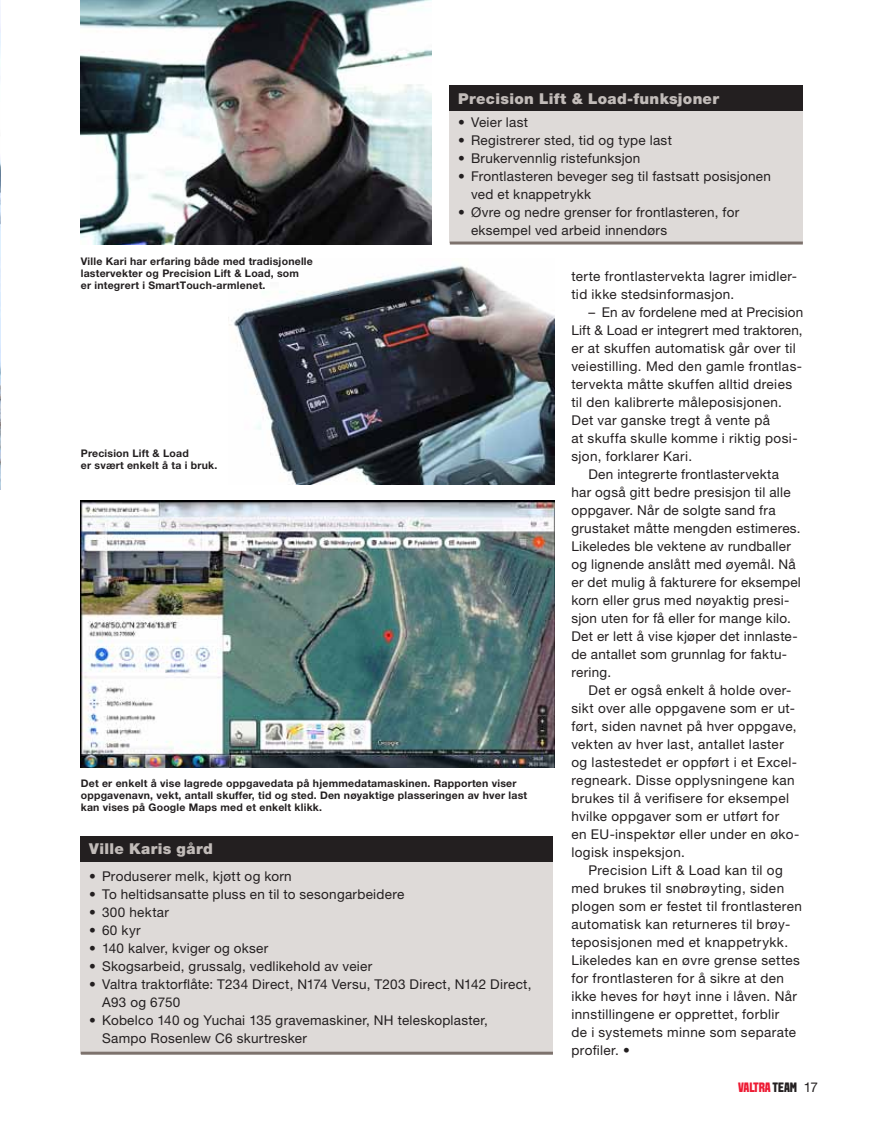
<style>
.page{position:relative;width:872px;height:1127px;background:#fff}
.page>*{position:absolute;margin:0;border:0;box-sizing:border-box;transform-origin:0 0}
.t1{font:900 15px "Helvetica Neue LT Std";letter-spacing:.02em;color:#c2bcb9}
.t2{font:13.5px/18px "Helvetica Neue LT Std";letter-spacing:.02em;color:#231f20}
.t3{font:800 13.5px "VALTRA Aveny T";letter-spacing:-.01em;color:#ed1a33}
.t4{font:700 10.5px/12px "Helvetica Neue LT Std";letter-spacing:.02em;color:#231f20}
.s1{color:#231f20}
.s2{font-family:"Helvetica Neue LT Std";font-weight:400;color:#231f20}
</style>
<div class="page">
<img style="left:0;top:0;width:1px;height:489px">
<div style="left:450px;top:86px;width:353px;height:25px;background:#231f20"></div>
<div style="left:450px;top:111px;width:353px;height:132px;background:#dedad8"></div>
<hr style="left:450px;top:241px;width:353px;height:3px;background:#7d726d">
<div style="left:81px;top:836px;width:472px;height:26px;background:#231f20"></div>
<div style="left:81px;top:862px;width:472px;height:191px;background:#dedad8"></div>
<hr style="left:81px;top:1051px;width:472px;height:3px;background:#7d726d">
<img style="left:81px;top:501px;width:473px;height:266px">
<img style="left:229px;top:265px;width:325px;height:220px">
<img style="left:81px;top:0;width:351px;height:244px">
<p class="t1" style="left:458px;top:89px;width:262px">Precision Lift &amp; Load-funksjoner</p>
<p class="t2" style="left:458px;top:113px;width:71px">• Veier last</p>
<p class="t2" style="left:458px;top:131px;width:215px">• Registrerer sted, tid og type last</p>
<p class="t2" style="left:458px;top:149px;width:184px">• Brukervennlig ristefunksjon</p>
<p class="t2" style="left:471px;top:167px;width:301px;text-indent:-13px">• Frontlasteren beveger seg til fastsatt posisjonen ved et knappetrykk</p>
<p class="t2" style="left:471px;top:203px;width:270px;text-indent:-13px">• Øvre og nedre grenser for frontlasteren, for eksempel ved arbeid innendørs</p>
<p class="t4" style="left:81px;top:255px;width:233px">Ville Kari har erfaring både med tradisjonelle lastervekter og Precision Lift &amp; Load, som<br>er integrert i SmartTouch-armlenet.</p>
<p class="t4" style="left:81px;top:447px;width:138px">Precision Lift &amp; Load<br>er svært enkelt å ta i bruk.</p>
<p class="t4" style="left:81px;top:777px;width:448px">Det er enkelt å vise lagrede oppgavedata på hjemmedatamaskinen. Rapporten viser oppgavenavn, vekt, antall skuffer, tid og sted. Den nøyaktige plasseringen av hver last kan vises på Google Maps med et enkelt klikk.</p>
<p class="t1" style="left:89px;top:840px;width:125px">Ville Karis gård</p>
<p class="t2" style="left:89px;top:866px;width:204px">• Produserer melk, kjøtt og korn</p>
<p class="t2" style="left:89px;top:884px;width:316px">• To heltidsansatte pluss en til to sesongarbeidere</p>
<p class="t2" style="left:89px;top:902px;width:81px">• 300 hektar</p>
<p class="t2" style="left:89px;top:920px;width:53px">• 60 kyr</p>
<p class="t2" style="left:89px;top:938px;width:180px">• 140 kalver, kviger og okser</p>
<p class="t2" style="left:89px;top:956px;width:284px">• Skogsarbeid, grussalg, vedlikehold av veier</p>
<p class="t2" style="left:102px;top:974px;width:431px;text-indent:-13px">• Valtra traktorflåte: T234 Direct, N174 Versu, T203 Direct, N142 Direct,<br>A93 og 6750</p>
<p class="t2" style="left:102px;top:1010px;width:387px;text-indent:-13px">• Kobelco 140 og Yuchai 135 gravemaskiner, NH teleskoplaster,<br>Sampo Rosenlew C6 skurtresker</p>
<p class="t2" style="left:571px;top:267px;width:227px">terte frontlastervekta lagrer imidler&shy;tid ikke stedsinformasjon.</p>
<p class="t2" style="left:588px;top:303px;width:216px">– En av fordelene med at Precision</p>
<p class="t2" style="left:571px;top:321px;width:233px">Lift &amp; Load er integrert med traktoren,</p>
<p class="t2" style="left:571px;top:339px;width:226px">er at skuffen automatisk går over til</p>
<p class="t2" style="left:571px;top:357px;width:232px">veiestilling. Med den gamle frontlas-</p>
<p class="t2" style="left:571px;top:375px;width:222px">tervekta måtte skuffen alltid dreies</p>
<p class="t2" style="left:571px;top:393px;width:212px">til den kalibrerte måleposisjonen.</p>
<p class="t2" style="left:571px;top:411px;width:200px">Det var ganske tregt å vente på</p>
<p class="t2" style="left:571px;top:429px;width:228px">at skuffa skulle komme i riktig posi-</p>
<p class="t2" style="left:571px;top:447px;width:122px">sjon, forklarer Kari.</p>
<p class="t2" style="left:588px;top:465px;width:192px">Den integrerte frontlastervekta</p>
<p class="t2" style="left:571px;top:483px;width:221px">har også gitt bedre presisjon til alle</p>
<p class="t2" style="left:571px;top:501px;width:206px">oppgaver. Når de solgte sand fra</p>
<p class="t2" style="left:571px;top:519px;width:231px">grustaket måtte mengden estimeres.</p>
<p class="t2" style="left:571px;top:537px;width:221px">Likeledes ble vektene av rundballer</p>
<p class="t2" style="left:571px;top:555px;width:226px">og lignende anslått med øyemål. Nå</p>
<p class="t2" style="left:571px;top:573px;width:231px">er det mulig å fakturere for eksempel</p>
<p class="t2" style="left:571px;top:591px;width:219px">korn eller grus med nøyaktig presi-</p>
<p class="t2" style="left:571px;top:609px;width:221px">sjon uten for få eller for mange kilo.</p>
<p class="t2" style="left:571px;top:627px;width:226px">Det er lett å vise kjøper det innlaste-</p>
<p class="t2" style="left:571px;top:645px;width:217px">de antallet som grunnlag for faktu-</p>
<p class="t2" style="left:571px;top:663px;width:41px">rering.</p>
<p class="t2" style="left:588px;top:681px;width:204px">Det er også enkelt å holde over-</p>
<p class="t2" style="left:571px;top:699px;width:225px">sikt over alle oppgavene som er ut-</p>
<p class="t2" style="left:571px;top:717px;width:227px">ført, siden navnet på hver oppgave,</p>
<p class="t2" style="left:571px;top:735px;width:214px">vekten av hver last, antallet laster</p>
<p class="t2" style="left:571px;top:753px;width:227px">og lastestedet er oppført i et Excel-</p>
<p class="t2" style="left:571px;top:771px;width:225px">regneark. Disse opplysningene kan</p>
<p class="t2" style="left:571px;top:789px;width:219px">brukes til å verifisere for eksempel</p>
<p class="t2" style="left:571px;top:807px;width:209px">hvilke oppgaver som er utført for</p>
<p class="t2" style="left:571px;top:825px;width:229px">en EU-inspektør eller under en øko-</p>
<p class="t2" style="left:571px;top:843px;width:115px">logisk inspeksjon.</p>
<p class="t2" style="left:588px;top:861px;width:196px">Precision Lift &amp; Load kan til og</p>
<p class="t2" style="left:571px;top:879px;width:214px">med brukes til snøbrøyting, siden</p>
<p class="t2" style="left:571px;top:897px;width:232px">plogen som er festet til frontlasteren</p>
<p class="t2" style="left:571px;top:915px;width:221px">automatisk kan returneres til brøy-</p>
<p class="t2" style="left:571px;top:933px;width:218px">teposisjonen med et knappetrykk.</p>
<p class="t2" style="left:571px;top:951px;width:230px">Likeledes kan en øvre grense settes</p>
<p class="t2" style="left:571px;top:969px;width:214px">for frontlasteren for å sikre at den</p>
<p class="t2" style="left:571px;top:987px;width:227px">ikke heves for høyt inne i låven. Når</p>
<p class="t2" style="left:571px;top:1005px;width:209px">innstillingene er opprettet, forblir</p>
<p class="t2" style="left:571px;top:1023px;width:226px">de i systemets minne som separate</p>
<p class="t2" style="left:571px;top:1041px;width:60px">profiler. •</p>
<p class="t3" style="left:738px;top:1078px;width:82px">VALTRA <span class="s1">TEAM</span> <span class="s2">17</span></p>
</div>
